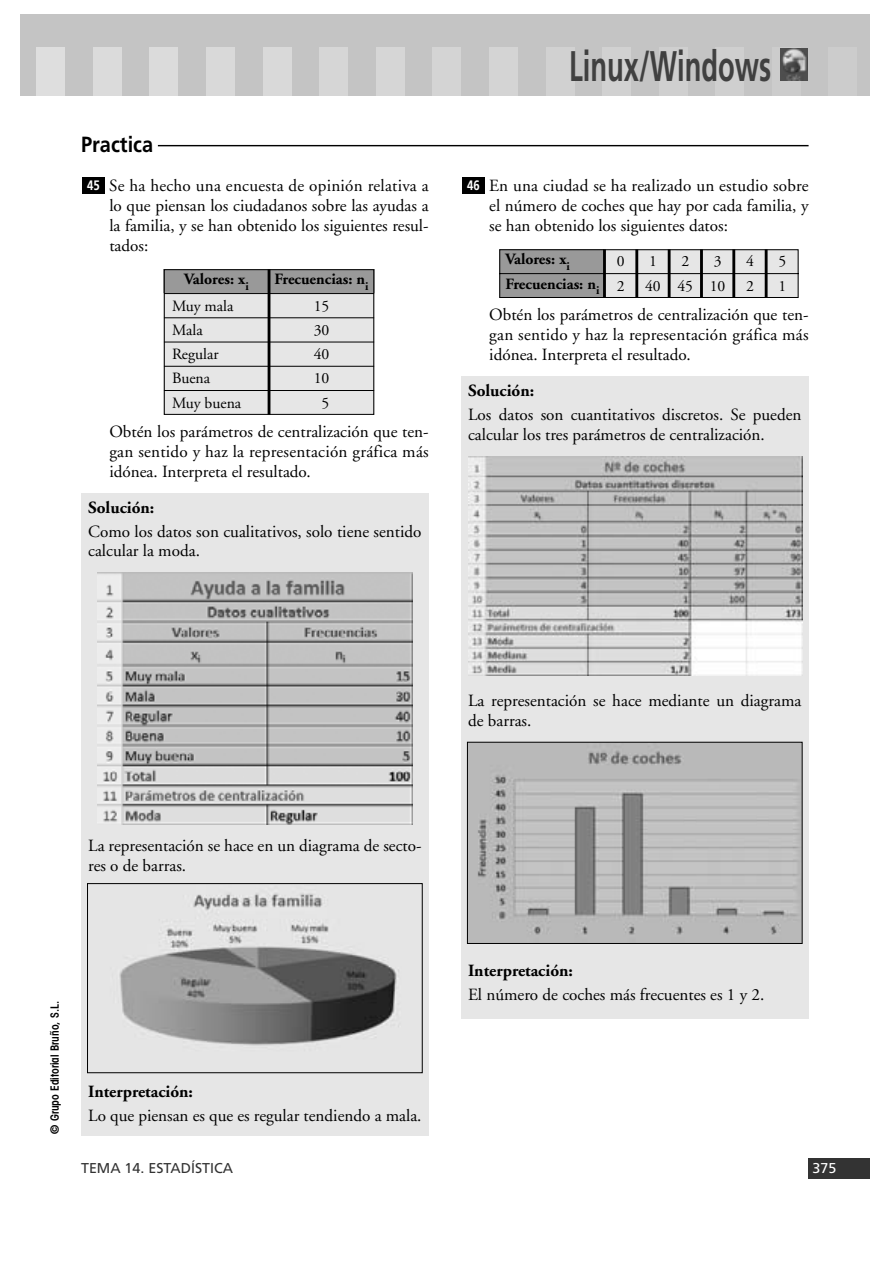
<style>
.page{position:relative;width:893px;height:1263px;background:#fff}
.page>*{position:absolute;margin:0;border:0;box-sizing:border-box;transform-origin:0 0}
.t1{font:700 42.75px "Frutiger";color:#404040;scale:.64 1}
.t2{font:700 21.9px "Frutiger";color:#000;scale:.91 1}
.t3{font:17.1px/20px "Adobe Garamond";color:#000;text-align:justify}
.t4{font:700 17.1px "Adobe Garamond";color:#000}
.t5{font:15.6px/24.3px "Adobe Garamond";color:#000}
.t6{font:700 15.6px/24.3px "Adobe Garamond";color:#000}
.t7{font:14.25px "Frutiger";color:#333}
.t8{font:14.25px "Frutiger";color:#fff}
.t9{font:700 13.65px "Frutiger";color:#fff;scale:.83 1}
.t10{font:600 condensed 11.4px "Avant Garde";color:#000}
</style>
<div class="page">
<div style="left:808px;top:1158px;width:61px;height:20px;background:#333"></div>
<div style="left:20px;top:15px;width:849px;height:81px;background:#c4c4c4"></div>
<div style="left:37px;top:47px;width:28px;height:49px;background:#dedede"></div>
<div style="left:93px;top:47px;width:28px;height:49px;background:#dbdbdb"></div>
<div style="left:150px;top:47px;width:28px;height:49px;background:#dbdbdb"></div>
<div style="left:206px;top:47px;width:29px;height:49px;background:#d9d9d9"></div>
<div style="left:263px;top:47px;width:28px;height:49px;background:#d9d9d9"></div>
<div style="left:319px;top:47px;width:29px;height:49px;background:#d6d6d6"></div>
<div style="left:376px;top:47px;width:28px;height:49px;background:#d6d6d6"></div>
<div style="left:432px;top:47px;width:29px;height:49px;background:#d4d4d4"></div>
<div style="left:489px;top:47px;width:28px;height:49px;background:#d4d4d4"></div>
<div style="left:546px;top:47px;width:28px;height:49px;background:#d1d1d1"></div>
<div style="left:602px;top:47px;width:28px;height:49px;background:#d1d1d1"></div>
<div style="left:659px;top:47px;width:28px;height:49px;background:#cfcfcf"></div>
<div style="left:715px;top:47px;width:29px;height:49px;background:#cfcfcf"></div>
<div style="left:772px;top:47px;width:28px;height:49px;background:#ccc"></div>
<div style="left:828px;top:47px;width:29px;height:49px;background:#ccc"></div>
<img style="left:780px;top:49px;width:27px;height:32px">
<div style="left:461px;top:376px;width:347px;height:642px;background:#e6e6e6"></div>
<svg style="left:499px;top:249px;width:300px;height:49px;background:#b0b0b0"></svg>
<div style="left:462px;top:178px;width:22px;height:16px;background:#000"></div>
<div style="left:81px;top:493px;width:347px;height:642px;background:#e6e6e6"></div>
<div style="left:164px;top:269px;width:105px;height:25px;background:#999"></div>
<div style="left:269px;top:269px;width:105px;height:25px;background:#999"></div>
<div style="left:164px;top:294px;width:105px;height:24px;background:#e6e6e6"></div>
<div style="left:269px;top:294px;width:105px;height:24px;background:#e6e6e6"></div>
<div style="left:164px;top:318px;width:105px;height:24px;background:#e6e6e6"></div>
<div style="left:269px;top:318px;width:105px;height:24px;background:#e6e6e6"></div>
<div style="left:164px;top:342px;width:105px;height:24px;background:#e6e6e6"></div>
<div style="left:269px;top:342px;width:105px;height:24px;background:#e6e6e6"></div>
<div style="left:164px;top:366px;width:105px;height:25px;background:#e6e6e6"></div>
<div style="left:269px;top:366px;width:105px;height:25px;background:#e6e6e6"></div>
<div style="left:164px;top:391px;width:105px;height:24px;background:#e6e6e6"></div>
<div style="left:269px;top:391px;width:105px;height:24px;background:#e6e6e6"></div>
<hr style="left:164px;top:293px;width:210px;height:1px;background:#000">
<hr style="left:164px;top:317px;width:210px;height:1px;background:#000">
<hr style="left:164px;top:342px;width:210px;height:1px;background:#000">
<hr style="left:164px;top:366px;width:210px;height:1px;background:#000">
<hr style="left:164px;top:390px;width:210px;height:1px;background:#000">
<hr style="left:267px;top:269px;width:3px;height:146px;background:#000">
<div style="left:164px;top:269px;width:210px;height:146px;border:1px solid #000"></div>
<div style="left:82px;top:178px;width:23px;height:16px;background:#000"></div>
<hr style="left:158px;top:145px;width:650px;height:1px;background:#000">
<img style="left:119px;top:893px;width:280px;height:153px">
<div style="left:87px;top:883px;width:335px;height:190px;border:1px solid #000"></div>
<img style="left:469px;top:744px;width:331px;height:198px">
<div style="left:467px;top:742px;width:335px;height:202px;border:1px solid #000"></div>
<img style="left:98px;top:572px;width:314px;height:253px">
<div style="left:461px;top:455px;width:347px;height:222px;background:linear-gradient(to bottom,#e6e6e6,#e6e6e6)"></div>
<img style="left:468px;top:457px;width:334px;height:219px">
<p class="t2" style="left:81px;top:136px;width:81px">Practica</p>
<p class="t9" style="left:87px;top:180px;width:17px">45</p>
<p class="t3" style="left:109px;top:177px;width:321px">Se ha hecho una encuesta de opinión relativa a lo que piensan los ciudadanos sobre las ayudas a la familia, y se han obtenido los siguientes resul&shy;tados:</p>
<p class="t6" style="left:184px;top:269px;width:66px">Valores: x<sub>i</sub></p>
<p class="t6" style="left:274px;top:269px;width:95px">Frecuencias: n<sub>i</sub></p>
<p class="t5" style="left:172px;top:295px;width:63px">Muy mala</p>
<p class="t5" style="left:314px;top:295px;width:17px">15</p>
<p class="t5" style="left:172px;top:319px;width:32px">Mala</p>
<p class="t5" style="left:314px;top:319px;width:17px">30</p>
<p class="t5" style="left:172px;top:344px;width:48px">Regular</p>
<p class="t5" style="left:314px;top:344px;width:17px">40</p>
<p class="t5" style="left:172px;top:368px;width:40px">Buena</p>
<p class="t5" style="left:314px;top:368px;width:17px">10</p>
<p class="t5" style="left:172px;top:392px;width:71px">Muy buena</p>
<p class="t5" style="left:321px;top:392px;width:9px">5</p>
<p class="t3" style="left:109px;top:423px;width:321px">Obtén los parámetros de centralización que ten&shy;gan sentido y haz la representación gráfica más idónea. Interpreta el resultado.</p>
<p class="t4" style="left:88px;top:500px;width:68px">Solución:</p>
<p class="t3" style="left:88px;top:523px;width:335px">Como los datos son cualitativos, solo tiene sentido calcular la moda.</p>
<h1 class="t1" style="left:569px;top:49px;width:317px">Linux/Windows</h1>
<p class="t9" style="left:467px;top:180px;width:17px">46</p>
<p class="t3" style="left:489px;top:178px;width:321px">En una ciudad se ha realizado un estudio sobre el número de coches que hay por cada familia, y se han obtenido los siguientes datos:</p>
<p class="t6" style="left:505px;top:249px;width:95px">Valores: x<sub>i<br></sub>Frecuencias: n<sub>i</sub></p>
<p class="t5" style="left:616px;top:251px;width:9px">0<br>2</p>
<p class="t5" style="left:645px;top:251px;width:17px">1<br>40</p>
<p class="t5" style="left:677px;top:251px;width:17px">2<br>45</p>
<p class="t5" style="left:709px;top:251px;width:17px">3<br>10</p>
<p class="t5" style="left:746px;top:251px;width:9px">4<br>2</p>
<p class="t5" style="left:778px;top:251px;width:9px">5<br>1</p>
<p class="t3" style="left:489px;top:307px;width:321px">Obtén los parámetros de centralización que ten&shy;gan sentido y haz la representación gráfica más idónea. Interpreta el resultado.</p>
<p class="t4" style="left:468px;top:383px;width:68px">Solución:</p>
<p class="t3" style="left:468px;top:406px;width:335px">Los datos son cuantitativos discretos. Se pueden calcular los tres parámetros de centralización.</p>
<p class="t3" style="left:468px;top:692px;width:335px">La representación se hace mediante un diagrama de barras.</p>
<p class="t3" style="left:88px;top:837px;width:335px">La representación se hace en un diagrama de secto&shy;res o de barras.</p>
<p class="t10" style="left:50px;top:1134px;width:134px;rotate:-90deg">© Grupo Editorial Bruño, S.L.</p>
<p class="t4" style="left:88px;top:1085px;width:106px">Interpretación:</p>
<p class="t3" style="left:88px;top:1107px;width:335px">Lo que piensan es que es regular tendiendo a mala.</p>
<p class="t4" style="left:468px;top:964px;width:106px">Interpretación:</p>
<p class="t3" style="left:468px;top:986px;width:298px">El número de coches más frecuentes es 1 y 2.</p>
<p class="t7" style="left:81px;top:1163px;width:154px">TEMA 14. ESTADÍSTICA</p>
<p class="t8" style="left:812px;top:1163px;width:25px">375</p>
</div>
